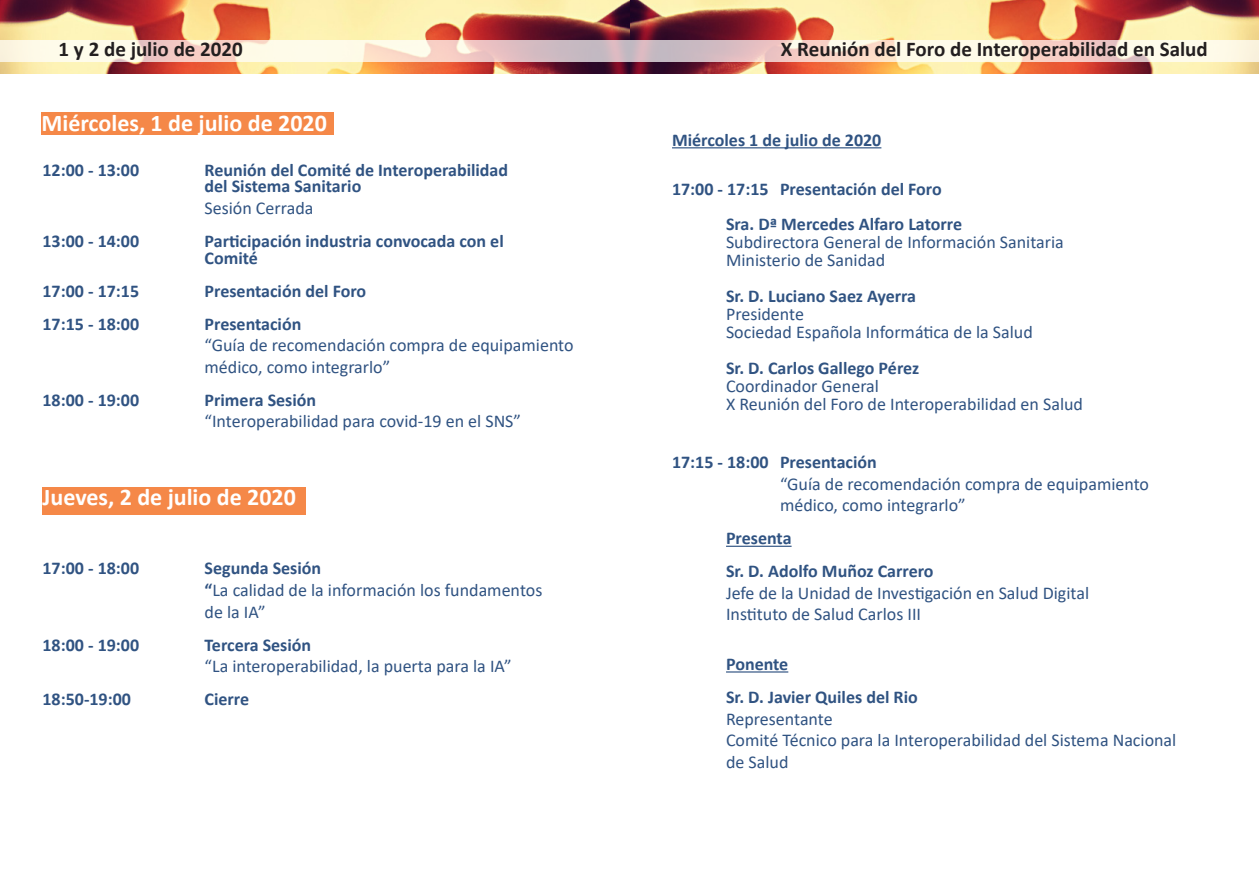
<style>
.page{position:relative;width:1259px;height:893px;background:#fff}
.page>*{position:absolute;margin:0;border:0;box-sizing:border-box;transform-origin:0 0}
.t1{font:700 24px "Calibri";color:#fff}
.t2{font:700 21px "Calibri";color:#231f20}
.t3{font:18px/21.6px "Calibri";color:#305382}
.t4{font:700 18px/16.5px "Calibri";color:#305382}
.s1{font-weight:700}
</style>
<div class="page">
<img style="left:0;top:0;width:1259px;height:74px">
<svg style="left:0;top:40px;width:1259px;height:21px;background:#f1ded4"></svg>
<div style="left:41px;top:113px;width:293px;height:22px;background:#f58848"></div>
<div style="left:43px;top:487px;width:263px;height:28px;background:#f58848"></div>
<hr style="left:672px;top:147px;width:209px;height:1px;background:#305382">
<hr style="left:726px;top:546px;width:65px;height:1px;background:#305382">
<hr style="left:726px;top:671px;width:62px;height:2px;background:#305382">
<p class="t2" style="left:59px;top:34px;width:186px">1 y 2 de julio de 2020</p>
<p class="t2" style="left:781px;top:34px;width:428px">X Reunión del Foro de Interoperabilidad en Salud</p>
<p class="t1" style="left:41px;top:106px;width:287px">Miércoles, 1 de julio de 2020</p>
<p class="t4" style="left:43px;top:161px;width:98px">12:00 - 13:00</p>
<p class="t4" style="left:205px;top:161px;width:305px">Reunión del Comité de Interoperabilidad del Sistema Sanitario</p>
<p class="t3" style="left:205px;top:197px;width:110px">Sesión Cerrada</p>
<p class="t4" style="left:43px;top:233px;width:98px">13:00 - 14:00</p>
<p class="t4" style="left:205px;top:233px;width:301px">Participación industria convocada con el</p>
<p class="t4" style="left:205px;top:249px;width:55px">Comité</p>
<p class="t4" style="left:43px;top:282px;width:98px">17:00 - 17:15</p>
<p class="t4" style="left:205px;top:282px;width:163px">Presentación del Foro</p>
<p class="t4" style="left:43px;top:315px;width:98px">17:15 - 18:00</p>
<p class="t4" style="left:205px;top:315px;width:98px">Presentación</p>
<p class="t3" style="left:205px;top:334px;width:370px">“Guía de recomendación compra de equipamiento médico, como integrarlo”</p>
<p class="t4" style="left:43px;top:391px;width:98px">18:00 - 19:00</p>
<p class="t4" style="left:205px;top:391px;width:113px">Primera Sesión</p>
<p class="t3" style="left:205px;top:410px;width:318px">“Interoperabilidad para covid-19 en el SNS”</p>
<p class="t1" style="left:43px;top:480px;width:255px">Jueves, 2 de julio de 2020</p>
<p class="t4" style="left:43px;top:560px;width:98px">17:00 - 18:00</p>
<p class="t4" style="left:205px;top:560px;width:118px">Segunda Sesión</p>
<p class="t3" style="left:205px;top:579px;width:339px"><span class="s1">“</span>La calidad de la información los fundamentos</p>
<p class="t3" style="left:205px;top:600px;width:63px">de la IA”</p>
<p class="t4" style="left:43px;top:636px;width:98px">18:00 - 19:00</p>
<p class="t4" style="left:205px;top:636px;width:108px">Tercera Sesión</p>
<p class="t3" style="left:205px;top:655px;width:309px">“La interoperabilidad, la puerta para la IA”</p>
<p class="t4" style="left:43px;top:691px;width:90px">18:50-19:00</p>
<p class="t4" style="left:205px;top:691px;width:46px">Cierre</p>
<p class="t4" style="left:672px;top:131px;width:211px">Miércoles 1 de julio de 2020</p>
<p class="t4" style="left:672px;top:181px;width:271px">17:00 - 17:15 Presentación del Foro</p>
<p class="t4" style="left:726px;top:215px;width:237px">Sra. Dª Mercedes Alfaro Latorre</p>
<p class="t3" style="left:726px;top:231px;width:339px">Subdirectora General de Información Sanitaria</p>
<p class="t3" style="left:726px;top:249px;width:161px">Ministerio de Sanidad</p>
<p class="t4" style="left:726px;top:287px;width:192px">Sr. D. Luciano Saez Ayerra</p>
<p class="t3" style="left:726px;top:303px;width:79px">Presidente</p>
<p class="t3" style="left:726px;top:321px;width:308px">Sociedad Española Informática de la Salud</p>
<p class="t4" style="left:726px;top:359px;width:195px">Sr. D. Carlos Gallego Pérez</p>
<p class="t3" style="left:726px;top:375px;width:154px">Coordinador General</p>
<p class="t3" style="left:726px;top:393px;width:358px">X Reunión del Foro de Interoperabilidad en Salud</p>
<p class="t4" style="left:672px;top:454px;width:206px">17:15 - 18:00 Presentación</p>
<p class="t3" style="left:780px;top:472px;width:370px">“Guía de recomendación compra de equipamiento médico, como integrarlo”</p>
<p class="t4" style="left:726px;top:530px;width:67px">Presenta</p>
<p class="t4" style="left:726px;top:563px;width:209px">Sr. D. Adolfo Muñoz Carrero</p>
<p class="t3" style="left:726px;top:582px;width:364px">Jefe de la Unidad de Investigación en Salud Digital</p>
<p class="t3" style="left:726px;top:603px;width:197px">Instituto de Salud Carlos III</p>
<p class="t4" style="left:726px;top:655px;width:64px">Ponente</p>
<p class="t4" style="left:726px;top:688px;width:193px">Sr. D. Javier Quiles del Rio</p>
<p class="t3" style="left:726px;top:707px;width:108px">Representante</p>
<p class="t3" style="left:726px;top:729px;width:452px">Comité Técnico para la Interoperabilidad del Sistema Nacional</p>
<p class="t3" style="left:726px;top:750px;width:64px">de Salud</p>
</div>
